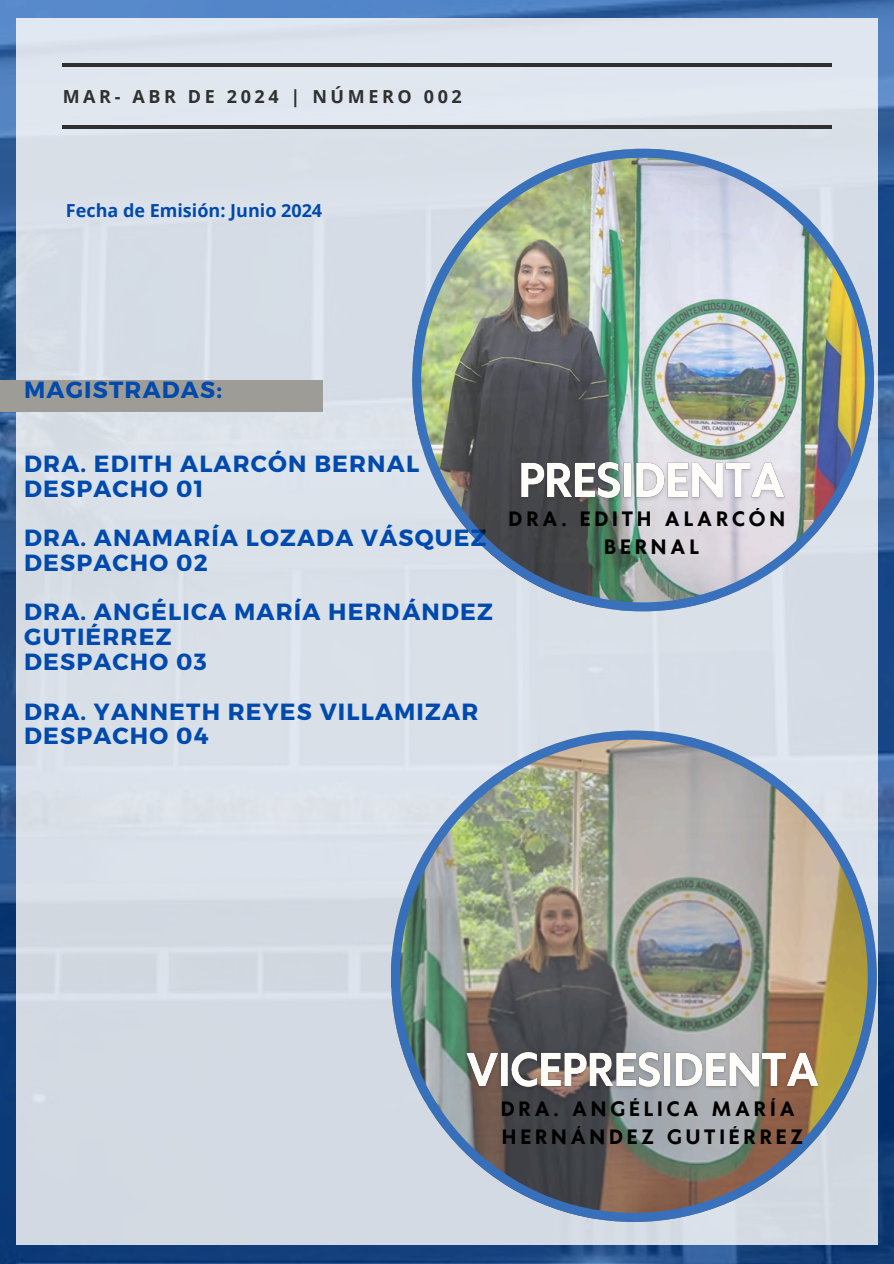
<style>
.page{position:relative;width:894px;height:1264px;background:#fff}
.page>*{position:absolute;margin:0;border:0;box-sizing:border-box;transform-origin:0 0}
.t1{font:700 23.4px/24.8px "Montserrat";letter-spacing:.05em;color:#004aad}
.t2{font:700 19.5px/28.2px "Klein Text";letter-spacing:.2em;color:#000;text-align:center}
.t3{font:700 18px "Open Sans";color:#004aad}
.t4{font:700 18px "Open Sans";letter-spacing:.2em;color:#303030}
</style>
<div class="page">
<img style="left:0;top:0;width:893px;height:1263px">
<div style="left:17px;top:18px;width:859px;height:1226px;background:#d9dfe7"></div>
<hr style="left:63px;top:125px;width:768px;height:3px;background:#303030">
<hr style="left:63px;top:64px;width:768px;height:3px;background:#303030">
<div style="left:0;top:380px;width:322px;height:31px;background:#9d9c97"></div>
<img style="left:391px;top:730px;width:485px;height:491px">
<img style="left:412px;top:149px;width:461px;height:462px">
<img style="left:513px;top:456px;width:279px;height:54px">
<img style="left:458px;top:1046px;width:368px;height:53px">
<p class="t4" style="left:63px;top:83px;width:400px">MAR- ABR DE 2024 | NÚMERO 002</p>
<h2 class="t3" style="left:66px;top:197px;width:258px">Fecha de Emisión: Junio 2024</h2>
<p class="t1" style="left:24px;top:376px;width:199px">MAGISTRADAS:</p>
<h3 class="t1" style="left:24px;top:450px;width:396px">DRA. EDITH ALARCÓN BERNAL<br>DESPACHO 01</h3>
<p class="t1" style="left:24px;top:524px;width:464px">DRA. ANAMARÍA LOZADA VÁSQUEZ<br>DESPACHO 02</p>
<p class="t1" style="left:24px;top:598px;width:470px">DRA. ANGÉLICA MARÍA HERNÁNDEZ<br>GUTIÉRREZ<br>DESPACHO 03</p>
<h3 class="t1" style="left:24px;top:697px;width:455px">DRA. YANNETH REYES VILLAMIZAR<br>DESPACHO 04</h3>
<p class="t2" style="left:508px;top:506px;width:278px">DRA. EDITH ALARCÓN<br>BERNAL</p>
<h2 class="t2" style="left:500px;top:1095px;width:303px;text-align:left">DRA. ANGÉLICA MARÍA<br>HERNÁNDEZ GUTIÉRREZ</h2>
</div>
